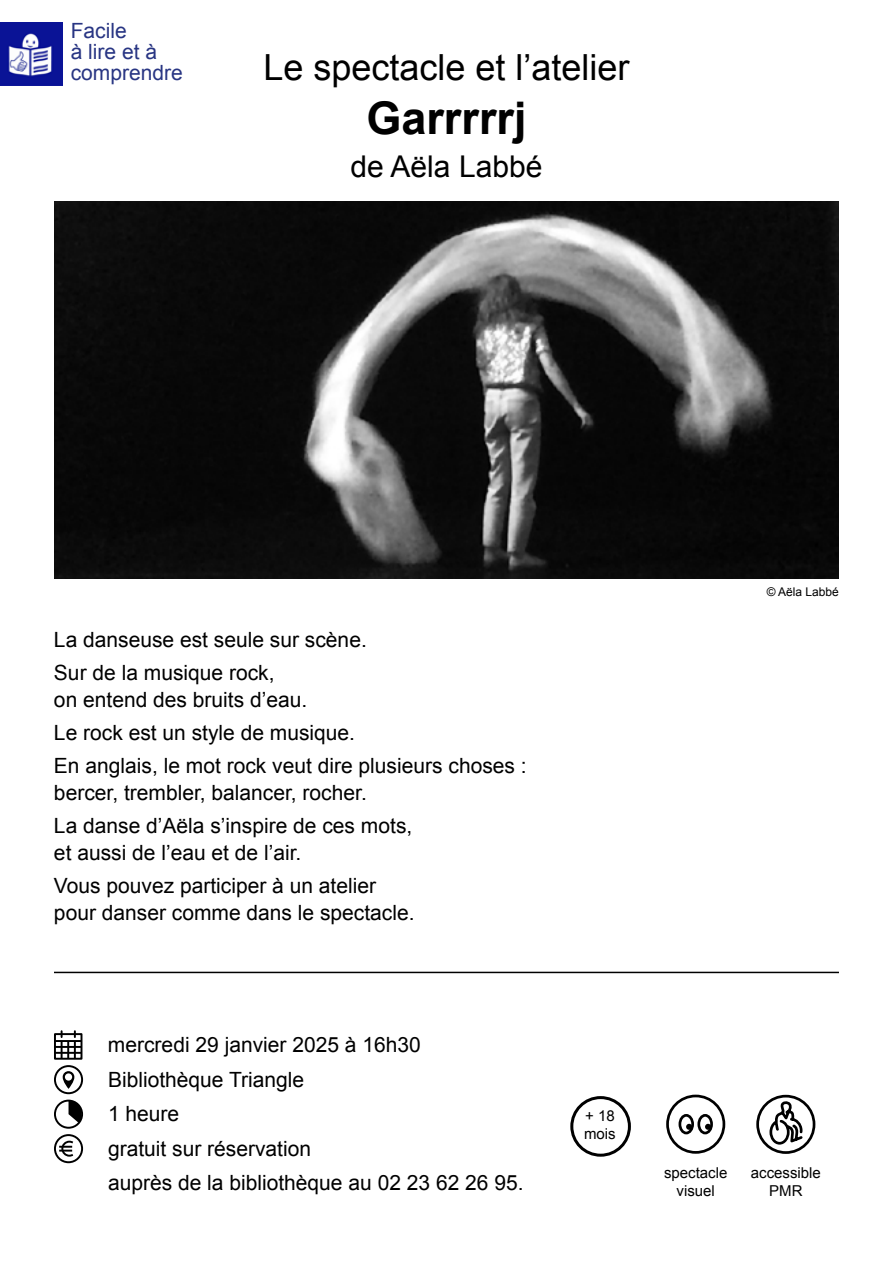
<style>
.page{position:relative;width:893px;height:1263px;background:#fff}
.page>*{position:absolute;margin:0;border:0;box-sizing:border-box;transform-origin:0 0}
.t1{font:700 45px "Arial";color:#000}
.t2{font:36px "Arial";color:#000}
.t3{font:30px "Arial";color:#000}
.t4{font:21px/33px "Arial";color:#000}
.t5{font:21px/21px "Arial";color:#283583}
.t6{font:15px/18px "Arial";color:#000;text-align:center}
.t7{font:12px "Arial";color:#000}
</style>
<div class="page">
<img style="left:54px;top:201px;width:785px;height:378px">
<div style="left:54px;top:1033px;width:28px;height:27px;border:2px solid #000"></div>
<hr style="left:55px;top:1040px;width:26px;height:2px;background:#000">
<hr style="left:55px;top:1046px;width:26px;height:2px;background:#000">
<hr style="left:55px;top:1052px;width:26px;height:2px;background:#000">
<svg style="left:61px;top:1031px;width:15px;height:28px"></svg>
<div style="left:54px;top:1065px;width:29px;height:29px;border:2px solid #000;border-radius:50%"></div>
<svg style="left:64px;top:1072px;width:9px;height:15px"></svg>
<div style="left:63px;top:1071px;width:11px;height:17px;border:2px solid #000;border-radius:5px"></div>
<div style="left:65px;top:1073px;width:7px;height:7px;background:#fff;border-radius:50%"></div>
<div style="left:54px;top:1099px;width:29px;height:30px;border:2px solid #000;border-radius:50%"></div>
<svg style="left:69px;top:1100px;width:14px;height:23px"></svg>
<div style="left:54px;top:1134px;width:29px;height:29px;border:2px solid #000;border-radius:50%"></div>
<svg style="left:59px;top:1140px;width:15px;height:17px"></svg>
<hr style="left:54px;top:972px;width:785px;height:1px;background:#000">
<svg style="left:686px;top:1124px;width:4px;height:6px"></svg>
<div style="left:678px;top:1114px;width:16px;height:20px;border:3px solid #000;border-radius:50%"></div>
<svg style="left:705px;top:1124px;width:4px;height:6px"></svg>
<div style="left:697px;top:1114px;width:16px;height:20px;border:3px solid #000;border-radius:50%"></div>
<div style="left:666px;top:1094px;width:59px;height:60px;border:3px solid #000;border-radius:50%"></div>
<div style="left:756px;top:1095px;width:59px;height:59px;border:3px solid #000;border-radius:50%"></div>
<svg style="left:768px;top:1097px;width:37px;height:49px"></svg>
<div style="left:570px;top:1096px;width:61px;height:61px;border:3px solid #000;border-radius:50%"></div>
<img style="left:0;top:23px;width:62px;height:63px">
<p class="t5" style="left:71px;top:20px;width:114px">Facile<br>à lire et à comprendre</p>
<h2 class="t2" style="left:263px;top:44px;width:368px">Le spectacle et l’atelier</h2>
<h1 class="t1" style="left:366px;top:89px;width:162px">Garrrrrj</h1>
<h3 class="t3" style="left:351px;top:147px;width:193px">de Aëla Labbé</h3>
<p class="t4" style="left:54px;top:623px;width:314px">La danseuse est seule sur scène.<br>Sur de la musique rock,</p>
<p class="t4" style="left:54px;top:683px;width:474px">on entend des bruits d’eau.<br>Le rock est un style de musique.<br>En anglais, le mot rock veut dire plusieurs choses :</p>
<p class="t4" style="left:54px;top:776px;width:360px">bercer, trembler, balancer, rocher.<br>La danse d’Aëla s’inspire de ces mots,</p>
<p class="t4" style="left:54px;top:836px;width:324px">et aussi de l’eau et de l’air.<br>Vous pouvez participer à un atelier</p>
<p class="t4" style="left:54px;top:896px;width:362px">pour danser comme dans le spectacle.</p>
<p class="t4" style="left:108px;top:1028px;width:417px;line-height:34.5px">mercredi 29 janvier 2025 à 16h30<br>Bibliothèque Triangle<br>1 heure<br>gratuit sur réservation<br>auprès de la bibliothèque au 02 23 62 26 95.</p>
<p class="t7" style="left:767px;top:584px;width:74px">© Aëla Labbé</p>
<p class="t6" style="left:584px;top:1107px;width:33px;text-align:left">+ 18 mois</p>
<p class="t6" style="left:664px;top:1164px;width:65px">spectacle visuel</p>
<p class="t6" style="left:751px;top:1164px;width:72px">accessible<br>PMR</p>
</div>
